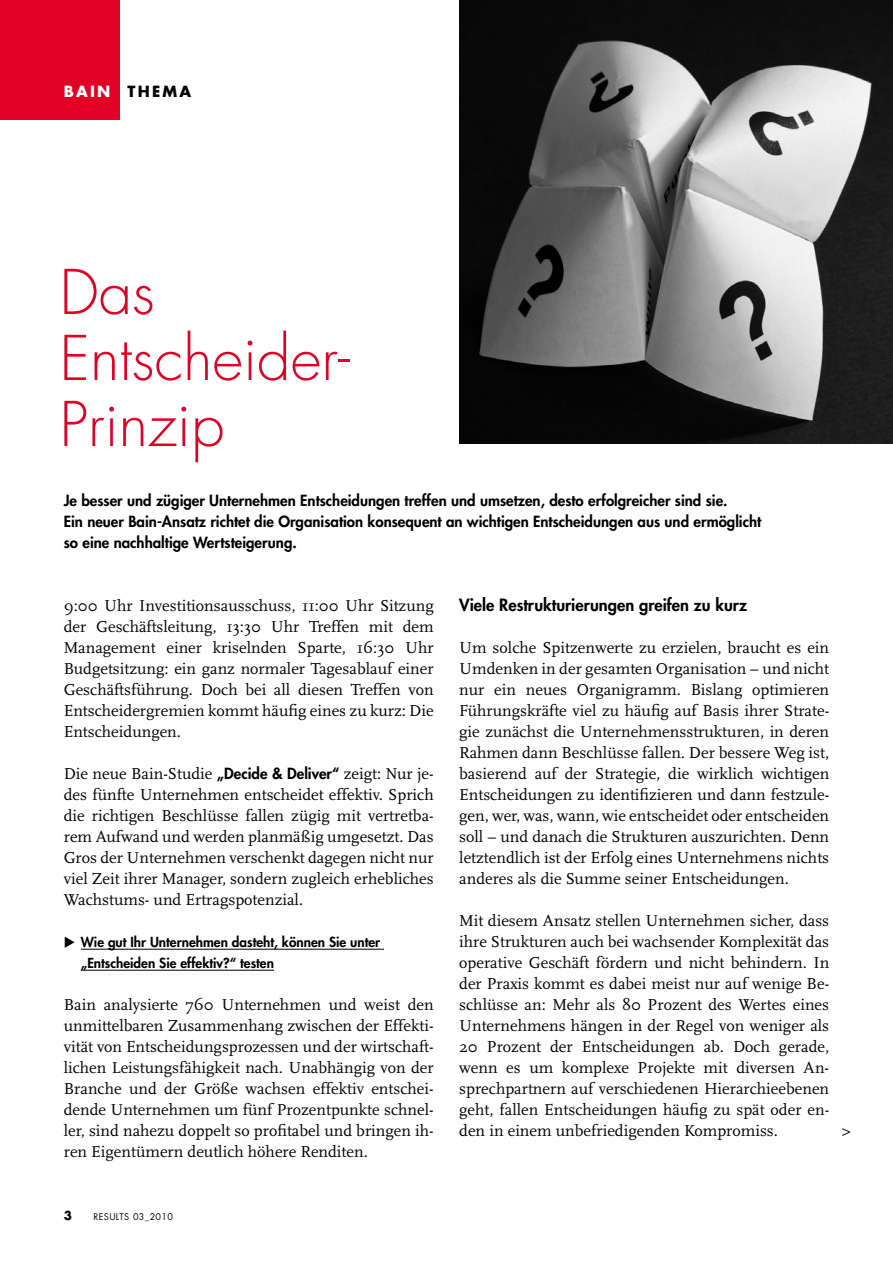
<style>
.page{position:relative;width:893px;height:1263px;background:#fff}
.page>*{position:absolute;margin:0;border:0;box-sizing:border-box;transform-origin:0 0}
.t1{font:300 60px/66px "Futura";color:#e20025}
.t2{font:16.5px/21px "Scala";color:#000;text-align:justify}
.t3{font:800 16.5px "Futura";color:#000}
.t4{font:800 15px/21px "Futura";color:#000}
.t5{font:700 15px "Futura";letter-spacing:.15em;color:#000}
.t6{font:800 13.5px/21px "Futura";color:#000}
.t7{font:700 12px "Futura";color:#000}
.t8{font:9px "Futura";letter-spacing:.04em;color:#000}
.s1{color:#fff}
.s2{font-family:"Futura";font-weight:800;font-size:15px}
</style>
<div class="page">
<div style="left:0;top:0;width:119px;height:119px;background:#e20025"></div>
<hr style="left:81px;top:949px;width:303px;height:1px;background:#000">
<hr style="left:81px;top:970px;width:193px;height:1px;background:#000">
<img style="left:459px;top:0;width:434px;height:443px">
<p class="t5" style="left:64px;top:81px;width:115px"><span class="s1">BAIN</span> TH EMA</p>
<h1 class="t1" style="left:60px;top:261px;width:291px">Das<br>Entscheider-<br>Prinzip</h1>
<p class="t4" style="left:64px;top:490px;width:699px">Je besser und zügiger Unternehmen Entscheidungen treffen und umsetzen, desto erfolgreicher sind sie.<br>Ein neuer Bain-Ansatz richtet die Organisation konsequent an wichtigen Entscheidungen aus und ermöglicht so eine nachhaltige Wertsteigerung.</p>
<p class="t2" style="left:64px;top:595px;width:371px">9:00 Uhr Investitionsausschuss, 11:00 Uhr Sitzung der Geschäftsleitung, 13:30 Uhr Treffen mit dem Management einer kriselnden Sparte, 16:30 Uhr Budgetsitzung: ein ganz normaler Tagesablauf einer Geschäftsführung. Doch bei all diesen Treffen von Entscheidergremien kommt häufig eines zu kurz: Die Entscheidungen.</p>
<p class="t2" style="left:64px;top:764px;width:371px">Die neue Bain-Studie <span class="s2">„Decide &amp; Deliver“</span> zeigt: Nur je&shy;des fünfte Unternehmen entscheidet effektiv. Sprich die richtigen Beschlüsse fallen zügig mit vertretba&shy;rem Aufwand und werden planmäßig umgesetzt. Das Gros der Unternehmen verschenkt dagegen nicht nur viel Zeit ihrer Manager, sondern zugleich erhebliches Wachstums- und Ertragspotenzial.</p>
<p class="t6" style="left:81px;top:931px;width:301px;text-indent:-17px">◆ Wie gut Ihr Unternehmen dasteht, können Sie unter „Entscheiden Sie effektiv?“ testen</p>
<p class="t2" style="left:64px;top:994px;width:371px">Bain analysierte 760 Unternehmen und weist den unmittelbaren Zusammenhang zwischen der Effekti&shy;vität von Entscheidungsprozessen und der wirtschaft&shy;lichen Leistungsfähigkeit nach. Unabhängig von der Branche und der Größe wachsen effektiv entschei&shy;dende Unternehmen um fünf Prozentpunkte schnel&shy;ler, sind nahezu doppelt so profitabel und bringen ih&shy;ren Eigentümern deutlich höhere Renditen.</p>
<p class="t3" style="left:459px;top:594px;width:289px">Viele Restrukturierungen greifen zu kurz</p>
<p class="t2" style="left:459px;top:638px;width:371px">Um solche Spitzenwerte zu erzielen, braucht es ein Umdenken in der gesamten Organisation – und nicht nur ein neues Organigramm. Bislang optimieren Führungskräfte viel zu häufig auf Basis ihrer Strate&shy;gie zunächst die Unternehmensstrukturen, in deren Rahmen dann Beschlüsse fallen. Der bessere Weg ist, basierend auf der Strategie, die wirklich wichtigen Entscheidungen zu identifizieren und dann festzule&shy;gen, wer, was, wann, wie entscheidet oder entscheiden soll – und danach die Strukturen auszurichten. Denn letztendlich ist der Erfolg eines Unternehmens nichts anderes als die Summe seiner Entscheidungen.</p>
<p class="t2" style="left:459px;top:911px;width:371px">Mit diesem Ansatz stellen Unternehmen sicher, dass ihre Strukturen auch bei wachsender Komplexität das operative Geschäft fördern und nicht behindern. In der Praxis kommt es dabei meist nur auf wenige Be&shy;schlüsse an: Mehr als 80 Prozent des Wertes eines Unternehmens hängen in der Regel von weniger als 20 Prozent der Entscheidungen ab. Doch gerade, wenn es um komplexe Projekte mit diversen An&shy;sprechpartnern auf verschiedenen Hierarchieebenen geht, fallen Entscheidungen häufig zu spät oder en&shy;den in einem unbefriedigenden Kompromiss.</p>
<p class="t2" style="left:842px;top:1120px;width:11px">&gt;</p>
<p class="t7" style="left:64px;top:1208px;width:10px">3</p>
<p class="t8" style="left:94px;top:1211px;width:81px">RESULTS 03_2010</p>
</div>
